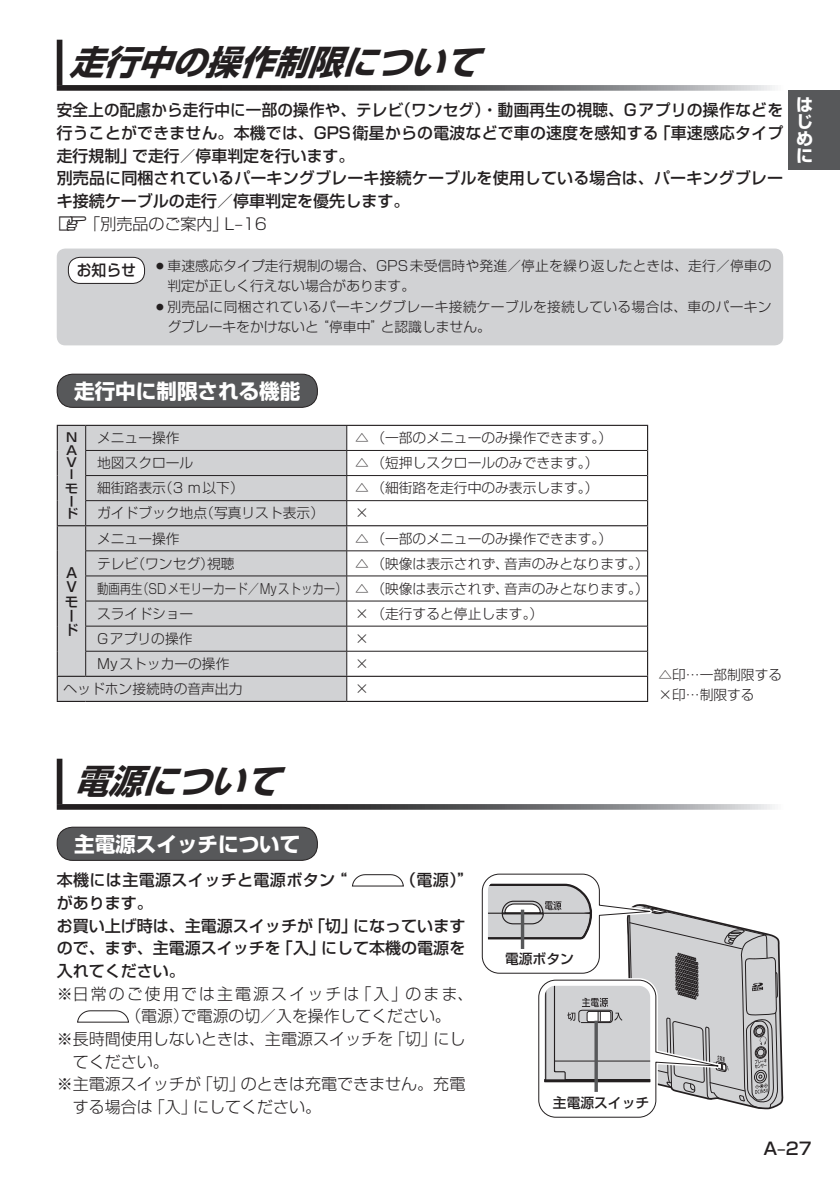
<style>
.page{position:relative;width:840px;height:1191px;background:#fff}
.page>*{position:absolute;margin:0;border:0;box-sizing:border-box;transform-origin:0 0}
.t1{font:italic 34px "Shin Go Pro Bold 90 msp RKSJ H";color:#231f20}
.t2{font:20.6px "Shin Go Pro Bold 90 msp RKSJ H";color:#fff}
.t3{font:17px "Shin Go Pro Medium 90 msp RKSJ H";color:#231f20}
.t4{font:17px/17px "Shin Go Pro Bold 90 msp RKSJ H";color:#fff;text-align:justify}
.t5{font:16px/22.6px "Shin Go Pro Medium 90 msp RKSJ H";letter-spacing:.005em;color:#231f20}
.t6{font:16px "Shin Go Pro Light 90 msp RKSJ H";color:#231f20}
.t7{font:16px "Shin Go Pro Light 90 msp RKSJ H";letter-spacing:.135em;color:#231f20}
.t8{font:16px "Shin Go Pro Medium 90 msp RKSJ H";letter-spacing:.025em;color:#231f20}
.t9{font:15.6px "Shin Go Pro Medium 90 msp RKSJ H";color:#231f20;scale:.95 1}
.t10{font:13.8px/25px "Shin Go Pro Light 90 msp RKSJ H";color:#231f20}
.t11{font:13.8px/20.6px "Shin Go Pro Light 90 msp RKSJ H";letter-spacing:.02em;color:#231f20}
.t12{font:13.8px/13.8px "Shin Go Pro Medium 90 msp RKSJ H";color:#231f20}
.t13{font:12.4px/12.4px "Shin Go Pro Medium 90 msp RKSJ H";color:#231f20;text-align:justify;scale:1.11 1}
.s1{font-family:"MC1";font-size:14.2px}
</style>
<div class="page">
<div style="left:788px;top:91px;width:51px;height:79px;background:#57585a"></div>
<div style="left:57px;top:374px;width:260px;height:33px;background:#57585a;border-radius:16px"></div>
<div style="left:57px;top:374px;width:260px;height:34px;border:1px solid #231f20;border-radius:16px"></div>
<div style="left:86px;top:426px;width:260px;height:275px;background:#d1d2d4"></div>
<hr style="left:86px;top:425px;width:561px;height:1px;background:#231f20">
<hr style="left:86px;top:701px;width:260px;height:1px;background:#231f20">
<svg style="left:646px;top:450px;width:1px;height:251px"></svg>
<hr style="left:346px;top:701px;width:301px;height:1px;background:#231f20">
<hr style="left:85px;top:450px;width:261px;height:1px;background:#231f20">
<hr style="left:346px;top:450px;width:300px;height:1px;background:#231f20">
<hr style="left:85px;top:475px;width:261px;height:1px;background:#231f20">
<hr style="left:346px;top:475px;width:300px;height:1px;background:#231f20">
<hr style="left:85px;top:500px;width:261px;height:1px;background:#231f20">
<hr style="left:346px;top:500px;width:300px;height:1px;background:#231f20">
<hr style="left:85px;top:550px;width:261px;height:1px;background:#231f20">
<hr style="left:346px;top:550px;width:300px;height:1px;background:#231f20">
<hr style="left:85px;top:575px;width:261px;height:1px;background:#231f20">
<hr style="left:346px;top:575px;width:300px;height:1px;background:#231f20">
<hr style="left:85px;top:626px;width:261px;height:1px;background:#231f20">
<hr style="left:346px;top:626px;width:300px;height:1px;background:#231f20">
<hr style="left:85px;top:600px;width:261px;height:1px;background:#231f20">
<hr style="left:85px;top:651px;width:261px;height:1px;background:#231f20">
<hr style="left:346px;top:600px;width:300px;height:1px;background:#231f20">
<hr style="left:346px;top:651px;width:300px;height:1px;background:#231f20">
<svg style="left:346px;top:426px;width:1px;height:275px"></svg>
<svg style="left:57px;top:425px;width:29px;height:277px"></svg>
<hr style="left:57px;top:675px;width:29px;height:2px;background:#231f20">
<hr style="left:86px;top:525px;width:561px;height:1px;background:#231f20">
<hr style="left:86px;top:675px;width:561px;height:2px;background:#231f20">
<div style="left:57px;top:40px;width:5px;height:45px;background:#231f20"></div>
<svg style="left:57px;top:85px;width:718px;height:6px"></svg>
<div style="left:57px;top:248px;width:725px;height:97px;background:#d1d2d4;border-radius:9px"></div>
<div style="left:68px;top:257px;width:76px;height:26px;background:#fff;border-radius:12px"></div>
<div style="left:68px;top:257px;width:77px;height:27px;border:1px solid #231f20;border-radius:12px"></div>
<div style="left:57px;top:827px;width:260px;height:33px;background:#57585a;border-radius:16px"></div>
<div style="left:57px;top:826px;width:260px;height:34px;border:1px solid #231f20;border-radius:16px"></div>
<div style="left:57px;top:758px;width:5px;height:46px;background:#231f20"></div>
<svg style="left:57px;top:804px;width:718px;height:5px"></svg>
<svg style="left:351px;top:874px;width:53px;height:13px"></svg>
<svg style="left:77px;top:1010px;width:52px;height:13px"></svg>
<svg style="left:481px;top:873px;width:303px;height:245px"></svg>
<svg style="left:520px;top:909px;width:4px;height:40px"></svg>
<hr style="left:594px;top:1020px;width:3px;height:71px;background:#57585a">
<h1 class="t1" style="left:69px;top:50px;width:422px">走行中の操作制限について</h1>
<p class="t5" style="left:57px;top:101px;width:727px">安全上の配慮から走行中に一部の操作や、テレビ（ワンセグ）・動画再生の視聴、Gアプリの操作などを行うことができません。本機では、GPS衛星からの電波などで車の速度を感知する「車速感応タイプ走行規制」で走行／停車判定を行います。<br>別売品に同梱されているパーキングブレーキ接続ケーブルを使用している場合は、パーキングブレーキ接続ケーブルの走行／停車判定を優先します。</p>
<p class="t6" style="left:57px;top:217px;width:212px"><span class="s1">z</span>「別売品のご案内」L‒16</p>
<p class="t9" style="left:77px;top:264px;width:64px">お知らせ</p>
<p class="t10" style="left:167px;top:257px;width:605px;line-height:20.6px;text-indent:-14px">○車速感応タイプ走行規制の場合、GPS未受信時や発進／停止を繰り返したときは、走行／停車の判定が正しく行えない場合があります。</p>
<p class="t11" style="left:167px;top:298px;width:605px;text-indent:-14px">○別売品に同梱されているパーキングブレーキ接続ケーブルを接続している場合は、車のパーキングブレーキをかけないと“停車中”と認識しません。</p>
<p class="t4" style="left:795px;top:99px;width:18px">はじめに</p>
<h2 class="t2" style="left:74px;top:383px;width:228px">走行中に制限される機能</h2>
<p class="t13" style="left:66px;top:433px;width:12px">N A V I</p>
<p class="t13" style="left:65px;top:484px;width:13px;text-align:left">モード</p>
<p class="t10" style="left:97px;top:427px;width:84px">メニュー操作</p>
<p class="t10" style="left:355px;top:427px;width:258px">△ （一部のメニューのみ操作できます。）</p>
<p class="t10" style="left:97px;top:452px;width:98px">地図スクロール</p>
<p class="t10" style="left:355px;top:452px;width:244px">△ （短押しスクロールのみできます。）</p>
<p class="t10" style="left:97px;top:477px;width:148px">細街路表示（3 m以下）</p>
<p class="t10" style="left:355px;top:477px;width:244px">△ （細街路を走行中のみ表示します。）</p>
<p class="t10" style="left:97px;top:502px;width:228px">ガイドブック地点（写真リスト表示）</p>
<p class="t10" style="left:355px;top:502px;width:15px">×</p>
<p class="t10" style="left:97px;top:528px;width:84px">メニュー操作</p>
<p class="t10" style="left:355px;top:528px;width:258px">△ （一部のメニューのみ操作できます。）</p>
<p class="t10" style="left:97px;top:553px;width:139px">テレビ（ワンセグ）視聴</p>
<p class="t10" style="left:97px;top:553px;width:553px;text-align:justify;text-indent:258px">△ （映像は表示されず、音声のみとなります。）動画再生（SDメモリーカード／Myストッカー） △ （映像は表示されず、音声のみとなります。）スライドショー</p>
<p class="t12" style="left:66px;top:567px;width:13px">A<br>V</p>
<p class="t12" style="left:65px;top:597px;width:14px">モード</p>
<p class="t10" style="left:355px;top:603px;width:189px">× （走行すると停止します。）</p>
<p class="t10" style="left:97px;top:628px;width:97px">Gアプリの操作</p>
<p class="t10" style="left:355px;top:628px;width:15px">×</p>
<p class="t10" style="left:97px;top:653px;width:134px">Myストッカーの操作</p>
<p class="t10" style="left:355px;top:653px;width:15px">×</p>
<p class="t10" style="left:63px;top:678px;width:180px">ヘッドホン接続時の音声出力</p>
<p class="t10" style="left:355px;top:678px;width:15px">×</p>
<p class="t10" style="left:658px;top:666px;width:125px;line-height:20.6px">△印…一部制限する×印…制限する</p>
<h1 class="t1" style="left:74px;top:768px;width:217px">電源について</h1>
<h2 class="t2" style="left:74px;top:836px;width:228px">主電源スイッチについて</h2>
<p class="t8" style="left:57px;top:874px;width:292px">本機には主電源スイッチと電源ボタン“</p>
<p class="t5" style="left:400px;top:871px;width:75px">（電源）”</p>
<p class="t5" style="left:57px;top:893px;width:410px">があります。<br>お買い上げ時は、主電源スイッチが「切」になっていますので、まず、主電源スイッチを「入」にして本機の電源を入れてください。</p>
<p class="t7" style="left:57px;top:987px;width:418px">※ 日常のご使用では主電源スイッチは「入」のまま、</p>
<p class="t6" style="left:125px;top:1010px;width:327px">（電源）で電源の切／入を操作してください。</p>
<p class="t6" style="left:57px;top:1033px;width:410px">※ 長時間使用しないときは、主電源スイッチを「切」にし</p>
<p class="t6" style="left:73px;top:1055px;width:98px">てください。</p>
<p class="t6" style="left:57px;top:1078px;width:410px">※ 主電源スイッチが「切」のときは充電できません。充電</p>
<p class="t6" style="left:73px;top:1101px;width:250px">する場合は「入」にしてください。</p>
<p class="t12" style="left:505px;top:953px;width:70px">電源ボタン</p>
<p class="t12" style="left:552px;top:1098px;width:98px">主電源スイッチ</p>
<p class="t3" style="left:763px;top:1142px;width:50px">A‒27</p>
</div>
